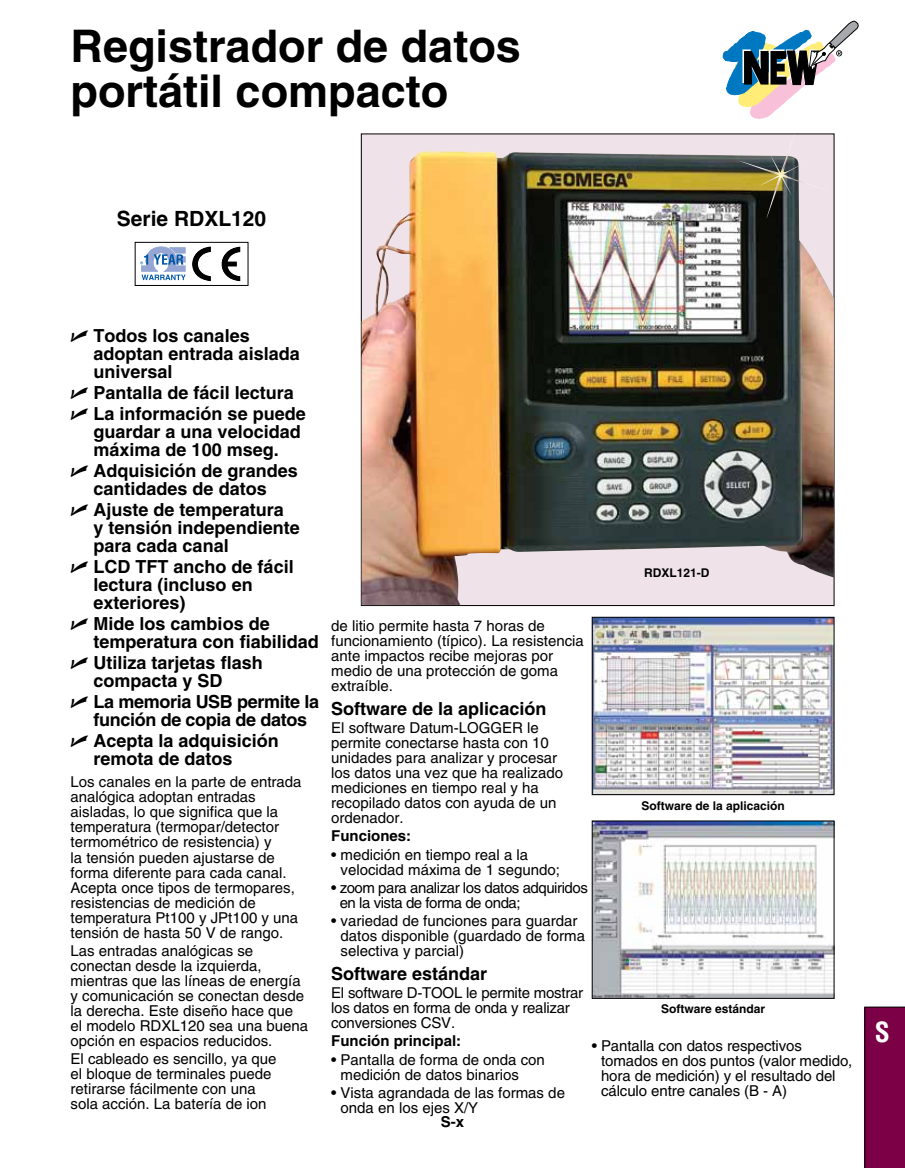
<style>
.page{position:relative;width:905px;height:1168px;background:#fff}
.page>*{position:absolute;margin:0;border:0;box-sizing:border-box;transform-origin:0 0}
.t1{font:700 45px/45px "Helvetica";color:#000}
.t2{font:700 condensed 27px "Helvetica";color:#fff}
.t3{font:700 21px "Helvetica";color:#000}
.t4{font:700 18px/18px "Helvetica";color:#000}
.t5{font:700 18px/18px "Helvetica";letter-spacing:-.02em;color:#000}
.t6{font:15px/15px "Helvetica";color:#000}
.t7{font:15px/15px "Helvetica";letter-spacing:-.03em;color:#000}
.t8{font:700 15px "Helvetica";color:#000}
.t9{font:700 12px "Helvetica";color:#000}
.s1{font-family:"Universal Newswith Comm Pi";font-weight:400}
</style>
<div class="page">
<div style="left:361px;top:134px;width:473px;height:471px;background:#f0e2e9"></div>
<svg style="left:722px;top:20px;width:137px;height:99px"></svg>
<div style="left:864px;top:1006px;width:40px;height:162px;background:#7b0046"></div>
<div style="left:135px;top:242px;width:113px;height:44px;border:1px solid #000"></div>
<svg style="left:141px;top:246px;width:99px;height:35px"></svg>
<img style="left:361px;top:152px;width:472px;height:453px">
<img style="left:738px;top:133px;width:88px;height:85px">
<img style="left:593px;top:619px;width:239px;height:174px">
<div style="left:591px;top:617px;width:243px;height:178px;border:1px solid #000"></div>
<img style="left:593px;top:822px;width:239px;height:175px">
<div style="left:591px;top:820px;width:243px;height:179px;border:1px solid #000"></div>
<h1 class="t1" style="left:70px;top:23px;width:452px">Registrador de datos portátil compacto</h1>
<h3 class="t3" style="left:117px;top:206px;width:151px">Serie RDXL120</h3>
<p class="t4" style="left:94px;top:326px;width:208px;text-indent:-23px"><span class="s1">U</span> Todos los canales adoptan entrada aislada universal</p>
<p class="t4" style="left:70px;top:382px;width:237px;line-height:21px"><span class="s1">U</span> Pantalla de fácil lectura<br><span class="s1">U</span> La información se puede</p>
<p class="t4" style="left:94px;top:422px;width:209px">guardar a una velocidad máxima de 100 mseg.</p>
<p class="t4" style="left:70px;top:461px;width:229px;text-align:center"><span class="s1">U</span> Adquisición de grandes cantidades de datos</p>
<p class="t4" style="left:94px;top:500px;width:208px;text-indent:-23px"><span class="s1">U</span> Ajuste de temperatura<br>y tensión independiente para cada canal</p>
<p class="t4" style="left:94px;top:557px;width:202px;text-indent:-23px"><span class="s1">U</span> LCD TFT ancho de fácil lectura (incluso en exteriores)</p>
<p class="t4" style="left:94px;top:614px;width:227px;text-indent:-23px"><span class="s1">U</span> Mide los cambios de temperatura con fiabilidad</p>
<p class="t4" style="left:94px;top:653px;width:171px;text-indent:-23px"><span class="s1">U</span> Utiliza tarjetas flash compacta y SD</p>
<p class="t5" style="left:94px;top:692px;width:227px;text-indent:-23px"><span class="s1">U</span> La memoria USB permite la función de copia de datos</p>
<p class="t4" style="left:94px;top:731px;width:187px;text-indent:-23px"><span class="s1">U</span> Acepta la adquisición remota de datos</p>
<p class="t6" style="left:70px;top:775px;width:232px">Los canales en la parte de entrada analógica adoptan entradas aisladas, lo que significa que la temperatura (termopar/detector termométrico de resistencia) y<br>la tensión pueden ajustarse de forma diferente para cada canal.<br>Acepta once tipos de termopares, resistencias de medición de temperatura Pt100 y JPt100 y una tensión de hasta 50 V de rango.</p>
<p class="t6" style="left:70px;top:943px;width:239px">Las entradas analógicas se conectan desde la izquierda, mientras que las líneas de energía y comunicación se conectan desde la derecha. Este diseño hace que el modelo RDXL120 sea una buena opción en espacios reducidos.</p>
<p class="t6" style="left:70px;top:1051px;width:207px">El cableado es sencillo, ya que el bloque de terminales puede retirarse fácilmente con una sola acción. La batería de ion</p>
<p class="t9" style="left:644px;top:566px;width:67px">RDXL121-D</p>
<p class="t6" style="left:331px;top:618px;width:254px">de litio permite hasta 7 horas de funcionamiento (típico). La resistencia ante impactos recibe mejoras por medio de una protección de goma extraíble.</p>
<p class="t4" style="left:331px;top:699px;width:217px">Software de la aplicación</p>
<p class="t6" style="left:331px;top:720px;width:233px">El software Datum-LOGGER le permite conectarse hasta con 10 unidades para analizar y procesar los datos una vez que ha realizado mediciones en tiempo real y ha recopilado datos con ayuda de un ordenador.</p>
<p class="t8" style="left:331px;top:827px;width:82px">Funciones:</p>
<p class="t6" style="left:340px;top:847px;width:221px;text-indent:-9px">• medición en tiempo real a la velocidad máxima de 1 segundo;</p>
<p class="t7" style="left:340px;top:880px;width:250px;text-indent:-9px">• zoom para analizar los datos adquiridos en la vista de forma de onda;</p>
<p class="t6" style="left:340px;top:913px;width:246px;text-indent:-9px">• variedad de funciones para guardar datos disponible (guardado de forma selectiva y parcial)</p>
<p class="t4" style="left:331px;top:964px;width:158px">Software estándar</p>
<p class="t6" style="left:331px;top:985px;width:253px">El software D-TOOL le permite mostrar los datos en forma de onda y realizar conversiones CSV.</p>
<p class="t8" style="left:331px;top:1032px;width:132px">Función principal:</p>
<p class="t6" style="left:340px;top:1051px;width:206px;text-indent:-9px">• Pantalla de forma de onda con medición de datos binarios</p>
<p class="t6" style="left:340px;top:1085px;width:226px;text-indent:-9px">• Vista agrandada de las formas de onda en los ejes X/Y</p>
<p class="t9" style="left:641px;top:798px;width:145px">Software de la aplicación</p>
<p class="t9" style="left:661px;top:1001px;width:106px">Software estándar</p>
<p class="t6" style="left:601px;top:1038px;width:253px;text-indent:-9px">• Pantalla con datos respectivos tomados en dos puntos (valor medido, hora de medición) y el resultado del cálculo entre canales (B - A)</p>
<p class="t8" style="left:441px;top:1112px;width:25px">S-x</p>
<h2 class="t2" style="left:874px;top:1015px;width:17px">S</h2>
</div>
